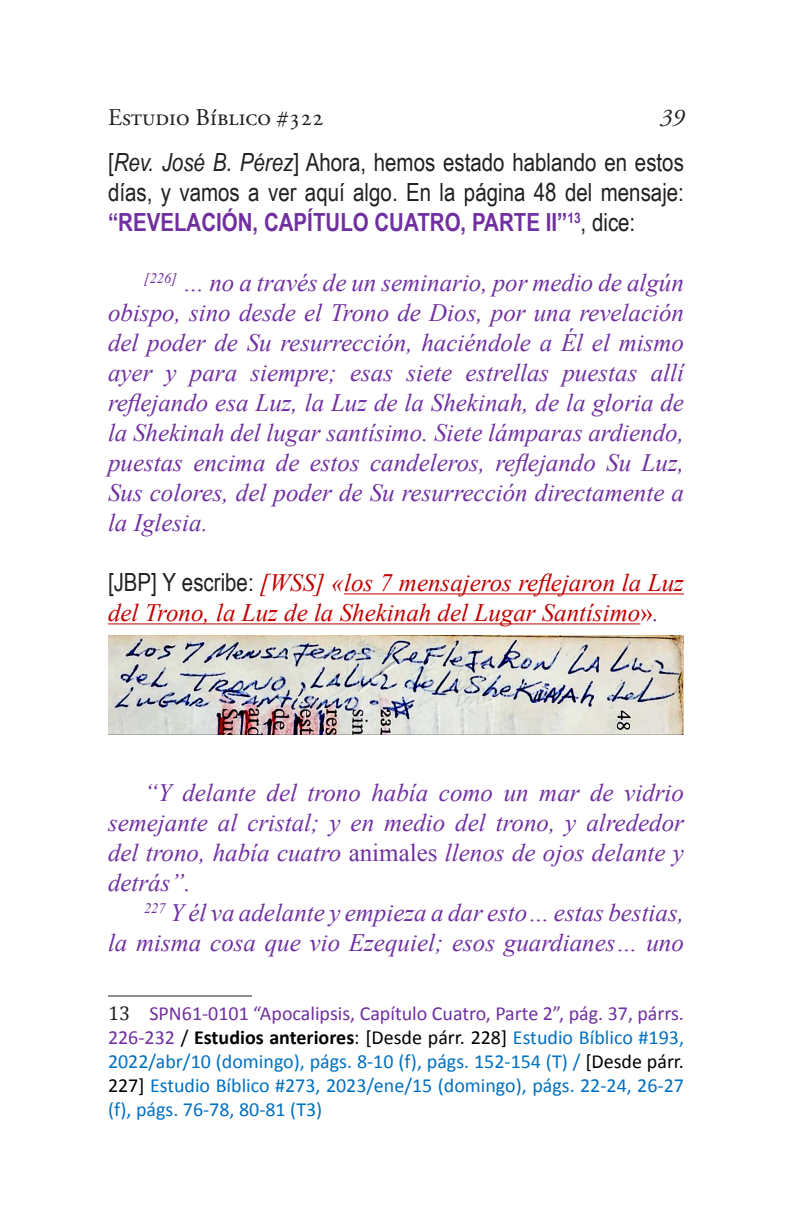
<style>
.page{position:relative;width:792px;height:1224px;background:#fff}
.page>*{position:absolute;margin:0;border:0;box-sizing:border-box;transform-origin:0 0}
.t1{font:italic 25px/30px "Times New Roman";color:#7030a0;text-align:justify}
.t2{font:25px/30px "Arial Narrow";color:#231f20;text-align:justify}
.t3{font:italic 25px/30px "Times New Roman";color:#c00000}
.t4{font:24px "Adobe Garamond Pro";color:#231f20}
.t5{font:italic 24px "Adobe Garamond Pro";color:#231f20}
.Footnote_text{font:20px/24px "Calibri";color:#0070c0;text-align:justify}
.s1{font-style:italic}
.s2{font-weight:700;color:#7030a0}
.s3{font-family:"Arial Narrow";font-style:normal;color:#231f20}
.s4{font-style:normal}
.s5{color:#7030a0}
.s6{font-family:"Cambria";color:#231f20}
.s7{color:#000}
.s8{font-weight:700;color:#000}
</style>
<div class="page">
<hr style="left:344px;top:594px;width:340px;height:1px;background:#c00000">
<hr style="left:108px;top:624px;width:532px;height:1px;background:#c00000">
<hr style="left:108px;top:996px;width:144px;height:1px;background:#231f20">
<img style="left:108px;top:636px;width:576px;height:98px">
<p class="t4" style="left:108px;top:103px;width:218px">Estudio Bíblico #322</p>
<p class="t5" style="left:660px;top:103px;width:25px">39</p>
<p class="t2" style="left:108px;top:146px;width:578px">[<span class="s1">Rev. José B. Pérez</span>] Ahora, hemos estado hablando en estos días, y vamos a ver aquí algo. En la página 48 del mensaje: <span class="s2">“REVELACIÓN, CAPÍTULO CUATRO, PARTE II”</span><sup>13</sup>, dice:</p>
<p class="t1" style="left:108px;top:267px;width:578px;text-indent:36px"><sup>[226]</sup> … no a través de un seminario, por medio de algún obispo, sino desde el Trono de Dios, por una revelación del poder de Su resurrección, haciéndole a Él el mismo ayer y para siempre; esas siete estrellas puestas allí reflejando esa Luz, la Luz de la Shekinah, de la gloria de la Shekinah del lugar santísimo. Siete lámparas ardiendo, puestas encima de estos candeleros, reflejando Su Luz, Sus colores, del poder de Su resurrección directamente a la Iglesia.</p>
<p class="t3" style="left:108px;top:567px;width:577px"><span class="s3">[JBP] Y escribe:</span> [WSS] «los 7 mensajeros reflejaron la Luz del Trono, la Luz de la Shekinah del Lugar Santísimo<span class="s4">»</span><span class="s5">.</span></p>
<p class="t1" style="left:108px;top:777px;width:578px;text-indent:36px">“Y delante del trono había como un mar de vidrio semejante al cristal; y en medio del trono, y alrededor del trono, había cuatro <span class="s4">animales</span> llenos de ojos delante y detrás”.</p>
<p class="t1" style="left:108px;top:897px;width:578px;text-align:right"><sup>227</sup> Y él va adelante y empieza a dar esto… estas bestias,<br>la misma cosa que vio Ezequiel; esos guardianes… uno</p>
<p class="Footnote_text" style="left:108px;top:1000px;width:578px"><span class="s6">13</span> <span class="s5">SPN61-0101 “Apocalipsis, Capítulo Cuatro, Parte 2”, pág. 37, párrs.<br>226-232</span> <span class="s7">/</span> <span class="s8">Estudios anteriores</span><span class="s7">: [Desde párr. 228]</span> Estudio Bíblico #193, 2022/abr/10 (domingo), págs. 8-10 (f), págs. 152-154 (T) / <span class="s7">[Desde párr.<br>227]</span> Estudio Bíblico #273, 2023/ene/15 (domingo), págs. 22-24, 26-27 (f), págs. 76-78, 80-81 (T3)</p>
</div>
